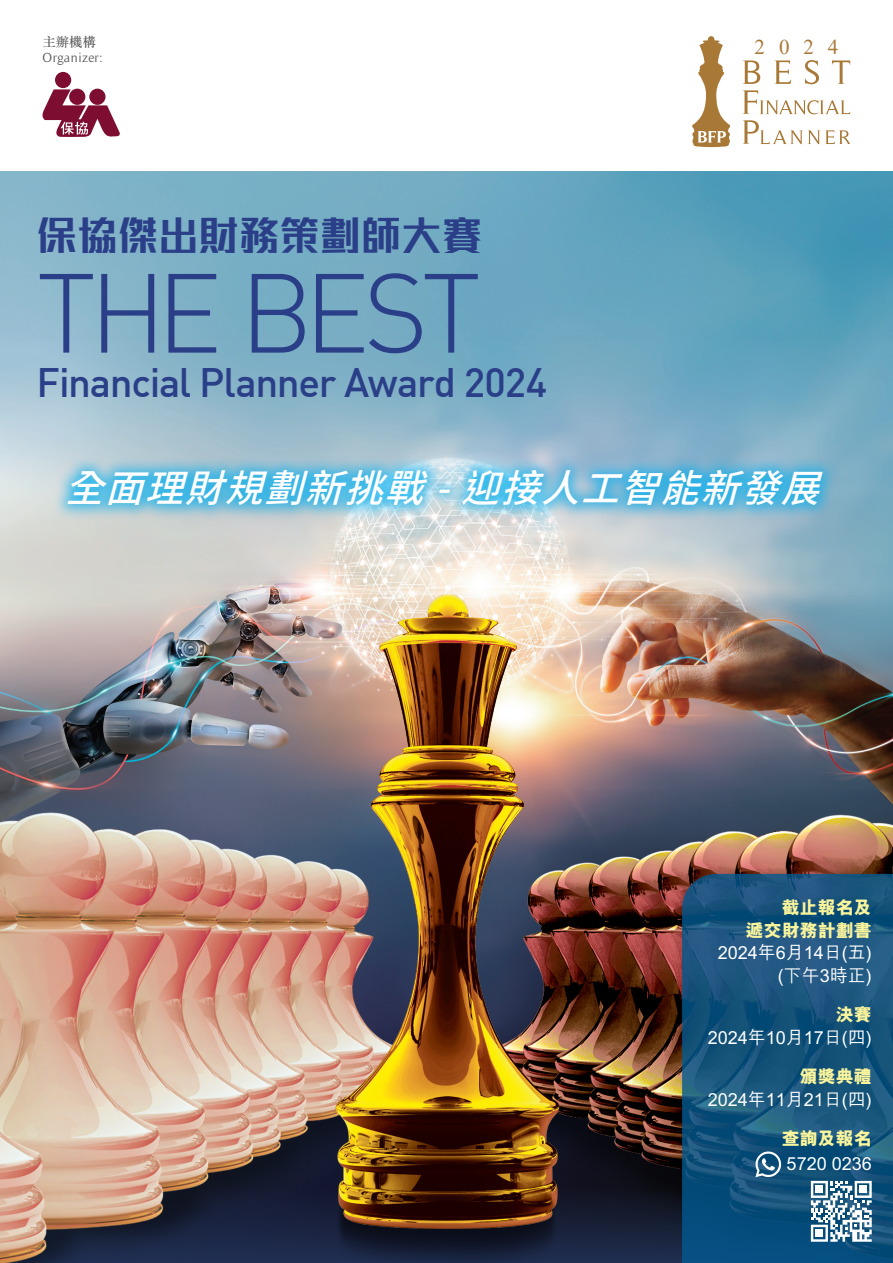
<style>
.page{position:relative;width:893px;height:1263px;background:#fff}
.page>*{position:absolute;margin:0;border:0;box-sizing:border-box;transform-origin:0 0}
.t1{font:300 110.55px "DIN";letter-spacing:-.065em;color:#2a3f88}
.t2{font:700 40.5px "M Stiff Hei HK";color:#2a3f88}
.t3{font:500 40.35px "DIN";letter-spacing:-.035em;color:#2a3f88}
.t4{font:italic 500 38.1px "Noto Sans CJ Ktc";color:#fff}
.t5{font:21px "Times New Roman";color:#a87837}
.t6{font:500 18px/22.5px "M Hei HK";color:#fff;text-align:right}
.t7{font:800 18px/22.5px "M Hei HK";color:#faf59c;text-align:right}
.t8{font:13.35px "Timeless";letter-spacing:.025em;color:#57585a}
.t9{font:500 13.35px "M Sung HK";color:#57585a}
</style>
<div class="page">
<div style="left:55px;top:72px;width:16px;height:16px;background:#7e0e31;border-radius:50%"></div>
<svg style="left:42px;top:89px;width:78px;height:48px"></svg>
<svg style="left:743px;top:120px;width:107px;height:24px"></svg>
<svg style="left:743px;top:90px;width:107px;height:24px"></svg>
<svg style="left:743px;top:60px;width:107px;height:24px"></svg>
<svg style="left:692px;top:36px;width:38px;height:111px"></svg>
<img style="left:0;top:171px;width:893px;height:423px">
<img style="left:0;top:594px;width:893px;height:669px">
<div style="left:53px;top:455px;width:785px;height:66px;background:#00aeef;opacity:.7"></div>
<svg style="left:682px;top:874px;width:211px;height:389px;background:#15537c"></svg>
<svg style="left:755px;top:1151px;width:26px;height:26px"></svg>
<svg style="left:811px;top:1181px;width:61px;height:61px"></svg>
<p class="t9" style="left:43px;top:32px;width:55px">主辦機構</p>
<p class="t8" style="left:43px;top:50px;width:62px">Organizer:</p>
<h2 class="t2" style="left:37px;top:206px;width:447px">保協傑出財務策劃師大賽</h2>
<h1 class="t1" style="left:37px;top:245px;width:446px">THE BEST</h1>
<h3 class="t3" style="left:37px;top:357px;width:512px">Financial Planner Award 2024</h3>
<p class="t5" style="left:755px;top:32px;width:85px">2024</p>
<h3 class="t4" style="left:65px;top:467px;width:784px">全面理財規劃新挑戰-迎接人工智能新發展</h3>
<p class="t7" style="left:746px;top:896px;width:127px">截止報名及<br>遞交財務計劃書</p>
<p class="t6" style="left:718px;top:940px;width:156px">2024年6月14日(五) (下午3時正)</p>
<p class="t7" style="left:836px;top:1003px;width:37px">決賽</p>
<p class="t6" style="left:708px;top:1024px;width:166px">2024年10月17日(四)</p>
<p class="t7" style="left:800px;top:1065px;width:73px">頒獎典禮</p>
<p class="t6" style="left:708px;top:1086px;width:166px">2024年11月21日(四)</p>
<p class="t7" style="left:782px;top:1127px;width:91px">查詢及報名</p>
<p class="t6" style="left:787px;top:1150px;width:87px">5720 0236</p>
</div>
